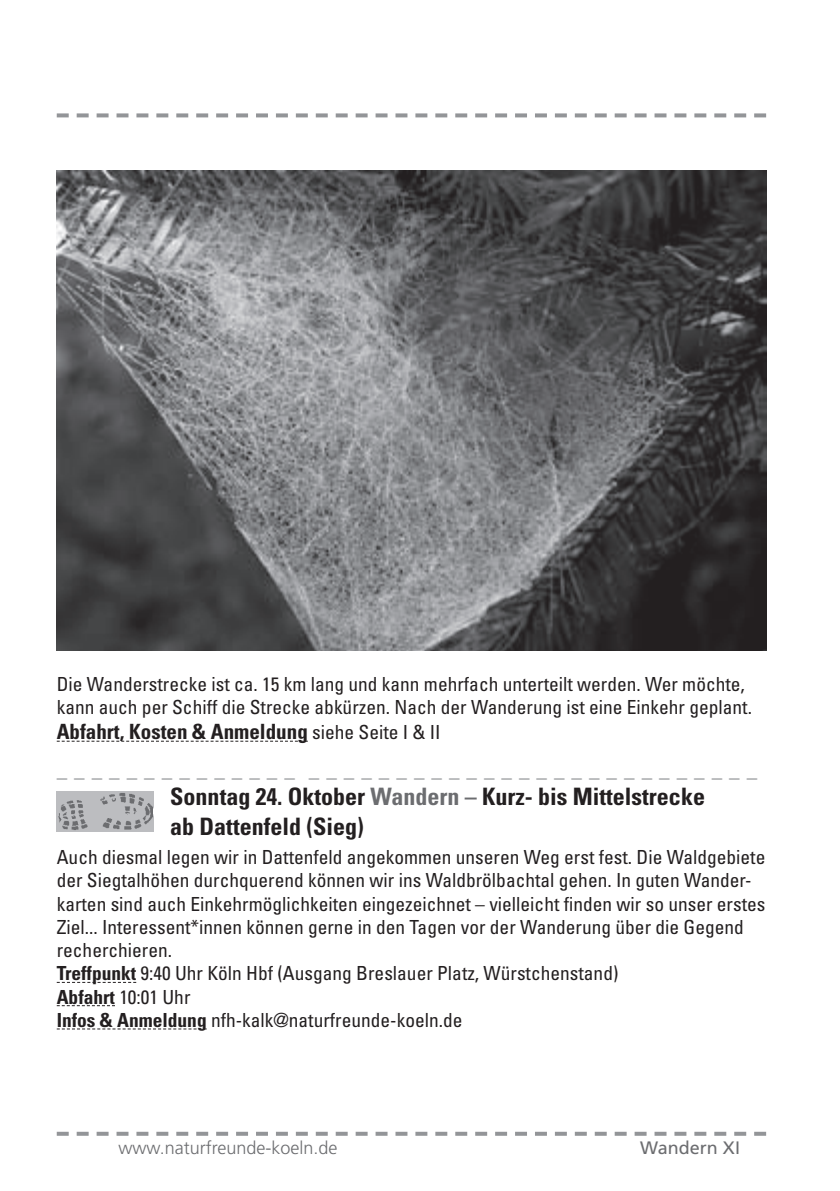
<style>
.page{position:relative;width:840px;height:1191px;background:#fff}
.page>*{position:absolute;margin:0;border:0;box-sizing:border-box;transform-origin:0 0}
.t1{font:700 condensed 24px/29.6px "Univers";color:#231f20}
.t2{font:900 21px/37.2px "Univers";color:#939598}
.t3{font:condensed 19.4px/23.2px "Univers";color:#231f20}
.t4{font:300 18px "Frutiger";color:#6c6d70}
.t5{font:18px "Frutiger";color:#6c6d70}
.s1{font-weight:700;font-stretch:condensed;color:#231f20}
.s2{font-weight:400;font-stretch:condensed;font-size:19.4px;color:#231f20}
.s3{color:#6c6d70}
.s4{font-weight:700}
</style>
<div class="page">
<svg style="left:57px;top:113px;width:708px;height:4px"></svg>
<svg style="left:57px;top:740px;width:251px;height:1px"></svg>
<svg style="left:57px;top:982px;width:79px;height:1px"></svg>
<svg style="left:57px;top:1005px;width:58px;height:1px"></svg>
<svg style="left:57px;top:1028px;width:149px;height:1px"></svg>
<img style="left:57px;top:791px;width:96px;height:40px">
<img style="left:57px;top:170px;width:708px;height:481px">
<svg style="left:57px;top:1131px;width:708px;height:4px"></svg>
<p class="t3" style="left:57px;top:671px;width:696px">Die Wanderstrecke ist ca. 15 km lang und kann mehrfach unterteilt werden. Wer möchte, kann auch per Schiff die Strecke abkürzen. Nach der Wanderung ist eine Einkehr geplant.</p>
<p class="t2" style="left:57px;top:712px;width:701px"><span class="s1">Abfahrt, Kosten &amp; Anmeldung</span> <span class="s2">siehe Seite I &amp; II<br></span>_ _ _ _ _ _ _ _ _ _ _ _ _ _ _ _ _ _ _ _ _ _ _ _ _ _ _ _ _ _ _ _ _ _ _ _ _ _ _ _</p>
<p class="t1" style="left:170px;top:781px;width:536px">Sonntag 24. Oktober <span class="s3">Wandern –</span> Kurz- bis Mittelstrecke ab Dattenfeld (Sieg)</p>
<p class="t3" style="left:57px;top:845px;width:709px">Auch diesmal legen wir in Dattenfeld angekommen unseren Weg erst fest. Die Waldgebiete der Siegtalhöhen durchquerend können wir ins Waldbrölbachtal gehen. In guten Wander&shy;karten sind auch Einkehrmöglichkeiten eingezeichnet – vielleicht finden wir so unser erstes Ziel... Interessent*innen können gerne in den Tagen vor der Wanderung über die Gegend recherchieren.<br><span class="s4">Treffpunkt</span> 9:40 Uhr Köln Hbf (Ausgang Breslauer Platz, Würstchenstand)<br><span class="s4">Abfahrt</span> 10:01 Uhr<br><span class="s4">Infos &amp; Anmeldung</span> nfh-kalk@naturfreunde-koeln.de</p>
<p class="t4" style="left:118px;top:1137px;width:220px">www.naturfreunde-koeln.de</p>
<p class="t5" style="left:639px;top:1137px;width:101px">Wandern XI</p>
</div>
